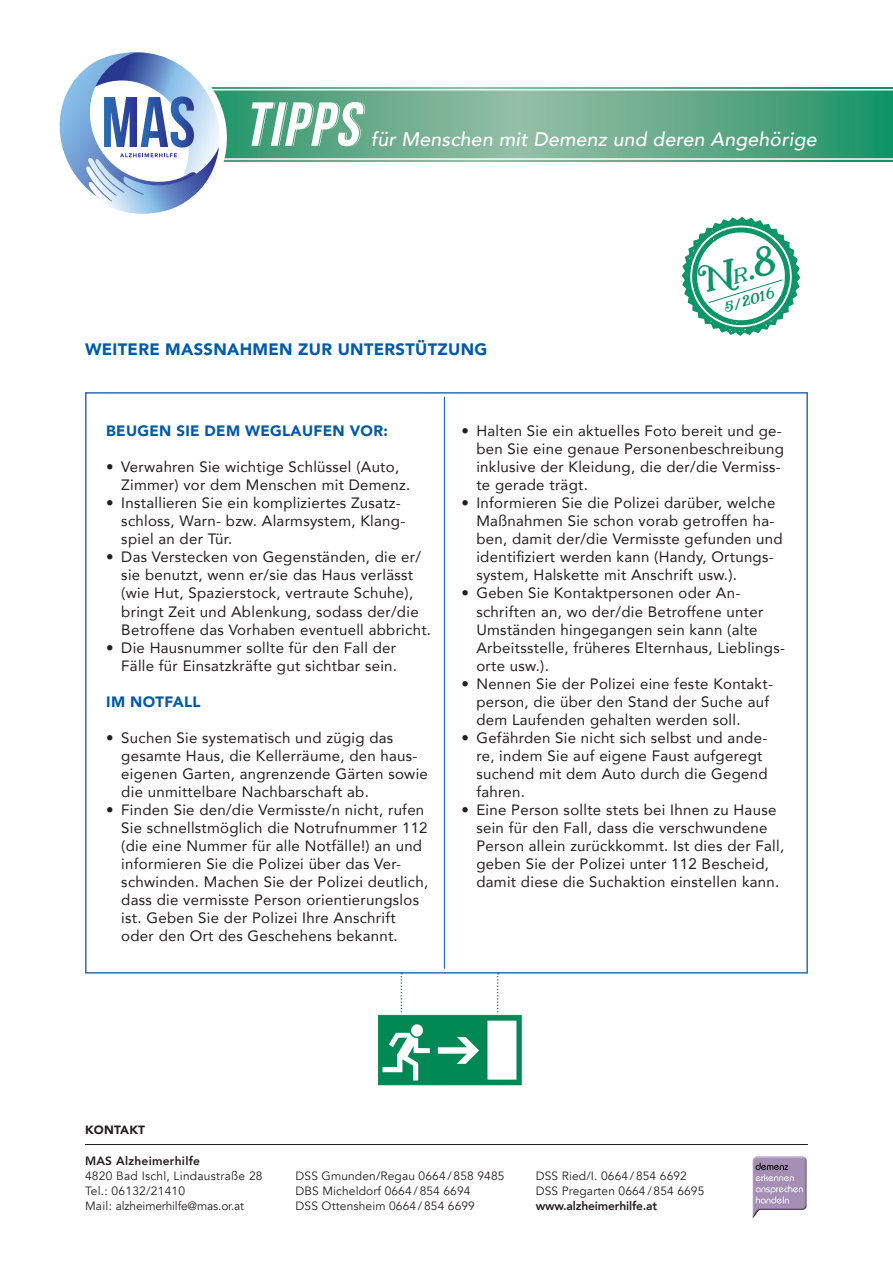
<style>
.page{position:relative;width:893px;height:1263px;background:#fff}
.page>*{position:absolute;margin:0;border:0;box-sizing:border-box;transform-origin:0 0}
.t1{font:italic 700 61.95px "Bebas Neue";color:#fff}
.t2{font:35.55px "Herschel";color:#0c9567}
.t3{font:italic 500 19.5px "Avenir";letter-spacing:.01em;color:#fff}
.t4{font:900 16.5px "Avenir";letter-spacing:.02em;color:#015aaa}
.t5{font:15px/18px "Avenir";letter-spacing:.02em;color:#231f20}
.t6{font:900 15px "Avenir";letter-spacing:.02em;color:#015aaa}
.t7{font:13.5px "Herschel";color:#0c9567}
.t8{font:12px "Avenir";letter-spacing:.01em;color:#231f20}
.t9{font:12px "Avenir";letter-spacing:-.015em;color:#231f20}
.t10{font:800 12px "Avenir";letter-spacing:-.01em;color:#231f20}
.t11{font:800 12px "Avenir";letter-spacing:.02em;color:#231f20}
.t12{font:900 12px "Avenir";letter-spacing:.02em;color:#231f20}
.s1{font-size:19.65px}
</style>
<div class="page">
<hr style="left:85px;top:1144px;width:723px;height:1px;background:#231f20">
<img style="left:753px;top:1156px;width:53px;height:62px">
<hr style="left:444px;top:397px;width:1px;height:572px;background:#015aaa">
<svg style="left:682px;top:217px;width:118px;height:119px"></svg>
<svg style="left:401px;top:973px;width:1px;height:40px"></svg>
<svg style="left:497px;top:973px;width:2px;height:40px"></svg>
<img style="left:377px;top:1014px;width:145px;height:72px">
<svg style="left:237px;top:87px;width:656px;height:75px;background:#5ea987"></svg>
<svg style="left:237px;top:89px;width:656px;height:71px;background:#69ae8e"></svg>
<svg style="left:59px;top:52px;width:178px;height:162px"></svg>
<svg style="left:259px;top:102px;width:108px;height:44px;background:#56a581"></svg>
<p class="t1" style="left:244px;top:90px;width:129px">TIPPS</p>
<p class="t3" style="left:371px;top:127px;width:447px">für Menschen mit Demenz und deren Angehörige</p>
<p class="t4" style="left:85px;top:335px;width:404px">WEITERE MASSNAHMEN ZUR UNTERSTÜTZUNG</p>
<p class="t2" style="left:693px;top:262px;width:84px;rotate:-17deg">N<span class="s1">r</span>.8</p>
<p class="t7" style="left:722px;top:301px;width:55px;rotate:-17deg">5/2016</p>
<p class="t6" style="left:106px;top:418px;width:283px">BEUGEN SIE DEM WEGLAUFEN VOR:</p>
<p class="t5" style="left:121px;top:458px;width:290px;text-indent:-15px">• Verwahren Sie wichtige Schlüssel (Auto,<br>Zimmer) vor dem Menschen mit Demenz.</p>
<p class="t5" style="left:121px;top:494px;width:285px;text-indent:-15px">• Installieren Sie ein kompliziertes Zusatz&shy;schloss, Warn- bzw. Alarmsystem, Klang&shy;spiel an der Tür.</p>
<p class="t5" style="left:121px;top:548px;width:311px;text-indent:-15px">• Das Verstecken von Gegenständen, die er/ sie benutzt, wenn er/sie das Haus verlässt (wie Hut, Spazierstock, vertraute Schuhe), bringt Zeit und Ablenkung, sodass der/die Betroffene das Vorhaben eventuell abbricht.</p>
<p class="t5" style="left:106px;top:638px;width:292px;text-align:right">• Die Hausnummer sollte für den Fall der<br>Fälle für Einsatzkräfte gut sichtbar sein.</p>
<p class="t6" style="left:106px;top:688px;width:96px">IM NOTFALL</p>
<p class="t5" style="left:121px;top:728px;width:308px;text-indent:-15px">• Suchen Sie systematisch und zügig das gesamte Haus, die Kellerräume, den haus&shy;eigenen Garten, angrenzende Gärten sowie die unmittelbare Nachbarschaft ab.</p>
<p class="t5" style="left:121px;top:800px;width:308px;text-indent:-15px">• Finden Sie den/die Vermisste/n nicht, rufen Sie schnellstmöglich die Notrufnummer 112 (die eine Nummer für alle Notfälle!) an und informieren Sie die Polizei über das Ver&shy;schwinden. Machen Sie der Polizei deutlich, dass die vermisste Person orientierungslos ist. Geben Sie der Polizei Ihre Anschrift oder den Ort des Geschehens bekannt.</p>
<p class="t5" style="left:476px;top:422px;width:309px;text-indent:-15px">• Halten Sie ein aktuelles Foto bereit und ge&shy;ben Sie eine genaue Personenbeschreibung inklusive der Kleidung, die der/die Vermiss&shy;te gerade trägt.</p>
<p class="t5" style="left:476px;top:494px;width:308px;text-indent:-15px">• Informieren Sie die Polizei darüber, welche Maßnahmen Sie schon vorab getroffen ha&shy;ben, damit der/die Vermisste gefunden und identifiziert werden kann (Handy, Ortungs&shy;system, Halskette mit Anschrift usw.).</p>
<p class="t5" style="left:476px;top:584px;width:310px;text-indent:-15px">• Geben Sie Kontaktpersonen oder An&shy;schriften an, wo der/die Betroffene unter Umständen hingegangen sein kann (alte Arbeitsstelle, früheres Elternhaus, Lieblings&shy;orte usw.).</p>
<p class="t5" style="left:476px;top:674px;width:298px;text-indent:-15px">• Nennen Sie der Polizei eine feste Kontakt&shy;person, die über den Stand der Suche auf dem Laufenden gehalten werden soll.</p>
<p class="t5" style="left:476px;top:728px;width:293px;text-indent:-15px">• Gefährden Sie nicht sich selbst und ande&shy;re, indem Sie auf eigene Faust aufgeregt suchend mit dem Auto durch die Gegend fahren.</p>
<p class="t5" style="left:476px;top:800px;width:309px;text-indent:-15px">• Eine Person sollte stets bei Ihnen zu Hause sein für den Fall, dass die verschwundene Person allein zurückkommt. Ist dies der Fall, geben Sie der Polizei unter 112 Bescheid, damit diese die Suchaktion einstellen kann.</p>
<p class="t12" style="left:85px;top:1119px;width:62px">KONTAKT</p>
<p class="t11" style="left:85px;top:1151px;width:117px">MAS Alzheimerhilfe</p>
<p class="t8" style="left:85px;top:1168px;width:179px">4820 Bad Ischl, Lindaustraße 28</p>
<p class="t8" style="left:85px;top:1183px;width:102px">Tel.: 06132/21410</p>
<p class="t9" style="left:85px;top:1198px;width:161px">Mail: alzheimerhilfe@mas.or.at</p>
<p class="t8" style="left:296px;top:1168px;width:210px">DSS Gmunden/Regau 0664 / 858 9485</p>
<p class="t8" style="left:296px;top:1183px;width:176px">DBS Micheldorf 0664 / 854 6694</p>
<p class="t8" style="left:296px;top:1198px;width:181px">DSS Ottensheim 0664 / 854 6699</p>
<p class="t8" style="left:536px;top:1169px;width:153px">DSS Ried/I. 0664 / 854 6692</p>
<p class="t8" style="left:536px;top:1184px;width:170px">DSS Pregarten 0664 / 854 6695</p>
<p class="t10" style="left:536px;top:1197px;width:123px">www.alzheimerhilfe.at</p>
</div>
